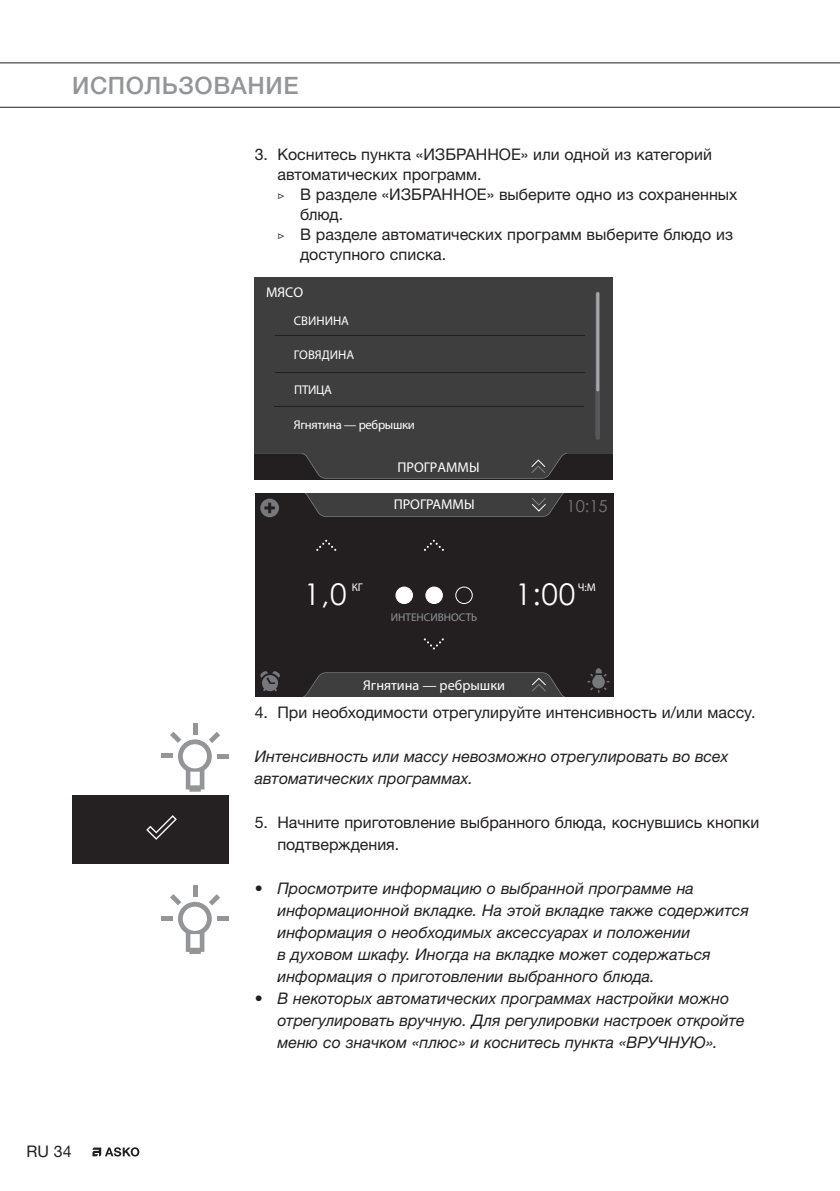
<style>
.page{position:relative;width:840px;height:1191px;background:#fff}
.page>*{position:absolute;margin:0;border:0;box-sizing:border-box;transform-origin:0 0}
.t1{font:29.8px "Century Gothic";color:#fff}
.t2{font:500 24px "Helvetica Neue LTW1 G";letter-spacing:.025em;color:#939598}
.t3{font:16.4px "Century Gothic";color:#76787b}
.t4{font:italic 16px/22px "Helvetica Neue LTW1 G";color:#231f20}
.t5{font:16px/22px "Helvetica Neue LTW1 G";color:#231f20}
.t6{font:300 14.2px "Segoe UI";color:#fff}
.t7{font:300 12.6px "Segoe UI";letter-spacing:-.025em;color:#fff}
.t8{font:300 12.6px "Segoe UI";color:#fff}
.t9{font:11.2px "Avenir";color:#939598}
.t10{font:11.2px "Avenir";color:#fff}
.s1{font-family:"Garamond Premr Pro"}
</style>
<div class="page">
<hr style="left:0;top:62px;width:839px;height:1px;background:#231f20">
<hr style="left:0;top:107px;width:839px;height:1px;background:#231f20">
<svg style="left:92px;top:1147px;width:47px;height:9px"></svg>
<svg style="left:254px;top:452px;width:358px;height:27px;background:#373637"></svg>
<div style="left:254px;top:277px;width:358px;height:175px;background:#3e3e3f"></div>
<hr style="left:274px;top:406px;width:310px;height:1px;background:#231f20">
<hr style="left:595px;top:291px;width:4px;height:145px;background:#4f5052;border-radius:2px">
<svg style="left:595px;top:391px;width:4px;height:49px"></svg>
<hr style="left:596px;top:292px;width:3px;height:99px;background:#a8a9ad">
<hr style="left:275px;top:335px;width:309px;height:1px;background:#231f20">
<hr style="left:275px;top:372px;width:309px;height:1px;background:#231f20">
<div style="left:255px;top:493px;width:358px;height:203px;background:#231f20"></div>
<div style="left:425px;top:587px;width:17px;height:16px;background:#fff;border-radius:50%"></div>
<div style="left:425px;top:586px;width:17px;height:18px;border:1px solid #fff;border-radius:50%"></div>
<div style="left:396px;top:587px;width:16px;height:16px;background:#fff;border-radius:50%"></div>
<div style="left:395px;top:586px;width:17px;height:18px;border:1px solid #fff;border-radius:50%"></div>
<div style="left:455px;top:586px;width:17px;height:18px;border:1px solid #fff;border-radius:50%"></div>
<svg style="left:260px;top:668px;width:350px;height:28px"></svg>
<svg style="left:260px;top:493px;width:304px;height:24px"></svg>
<svg style="left:423px;top:638px;width:20px;height:11px"></svg>
<svg style="left:424px;top:540px;width:19px;height:11px"></svg>
<svg style="left:316px;top:540px;width:20px;height:11px"></svg>
<div style="left:192px;top:723px;width:5px;height:11px;background:#939598"></div>
<svg style="left:72px;top:731px;width:156px;height:132px"></svg>
<div style="left:192px;top:885px;width:5px;height:12px;background:#939598"></div>
<div style="left:162px;top:915px;width:11px;height:5px;background:#939598"></div>
<div style="left:217px;top:916px;width:11px;height:5px;background:#939598"></div>
<svg style="left:170px;top:894px;width:50px;height:59px"></svg>
<h2 class="t2" style="left:72px;top:71px;width:228px">ИСПОЛЬЗОВАНИЕ</h2>
<p class="t5" style="left:254px;top:143px;width:458px">3. Коснитесь пункта «ИЗБРАННОЕ» или одной из категорий</p>
<p class="t5" style="left:277px;top:163px;width:206px">автоматических программ.</p>
<p class="t5" style="left:277px;top:183px;width:461px"><span class="s1">▷</span> В разделе «ИЗБРАННОЕ» выберите одно из сохраненных</p>
<p class="t5" style="left:300px;top:203px;width:45px">блюд.</p>
<p class="t5" style="left:277px;top:223px;width:457px"><span class="s1">▷</span> В разделе автоматических программ выберите блюдо из</p>
<p class="t5" style="left:300px;top:243px;width:148px">доступного списка.</p>
<p class="t6" style="left:266px;top:283px;width:39px">МЯСО</p>
<p class="t8" style="left:293px;top:312px;width:57px">СВИНИНА</p>
<p class="t8" style="left:293px;top:347px;width:62px">ГОВЯДИНА</p>
<p class="t7" style="left:294px;top:382px;width:39px">ПТИЦА</p>
<p class="t7" style="left:293px;top:417px;width:122px">Ягнятина — ребрышки</p>
<p class="t6" style="left:397px;top:458px;width:84px">ПРОГРАММЫ</p>
<h1 class="t1" style="left:304px;top:573px;width:44px">1,0</h1>
<p class="t10" style="left:351px;top:580px;width:12px">КГ</p>
<p class="t6" style="left:393px;top:496px;width:82px">ПРОГРАММЫ</p>
<p class="t3" style="left:566px;top:495px;width:42px">10:15</p>
<p class="t9" style="left:390px;top:610px;width:88px">ИНТЕНСИВНОСТЬ</p>
<h1 class="t1" style="left:514px;top:573px;width:62px">1:00</h1>
<p class="t10" style="left:577px;top:580px;width:20px">Ч:М</p>
<p class="t6" style="left:363px;top:676px;width:143px">Ягнятина — ребрышки</p>
<p class="t5" style="left:27px;top:1140px;width:47px">RU 34</p>
<p class="t5" style="left:254px;top:701px;width:502px">4. При необходимости отрегулируйте интенсивность и/или массу.</p>
<p class="t4" style="left:254px;top:745px;width:475px">Интенсивность или массу невозможно отрегулировать во всех автоматических программах.</p>
<p class="t5" style="left:277px;top:811px;width:483px;text-indent:-23px">5. Начните приготовление выбранного блюда, коснувшись кнопки подтверждения.</p>
<p class="t4" style="left:277px;top:877px;width:473px;text-indent:-23px">• Просмотрите информацию о выбранной программе на информационной вкладке. На этой вкладке также содержится информация о необходимых аксессуарах и положении<br>в духовом шкафу. Иногда на вкладке может содержаться информация о приготовлении выбранного блюда.</p>
<p class="t4" style="left:277px;top:987px;width:468px;text-indent:-23px">• В некоторых автоматических программах настройки можно отрегулировать вручную. Для регулировки настроек откройте меню со значком «плюс» и коснитесь пункта «ВРУЧНУЮ».</p>
</div>
